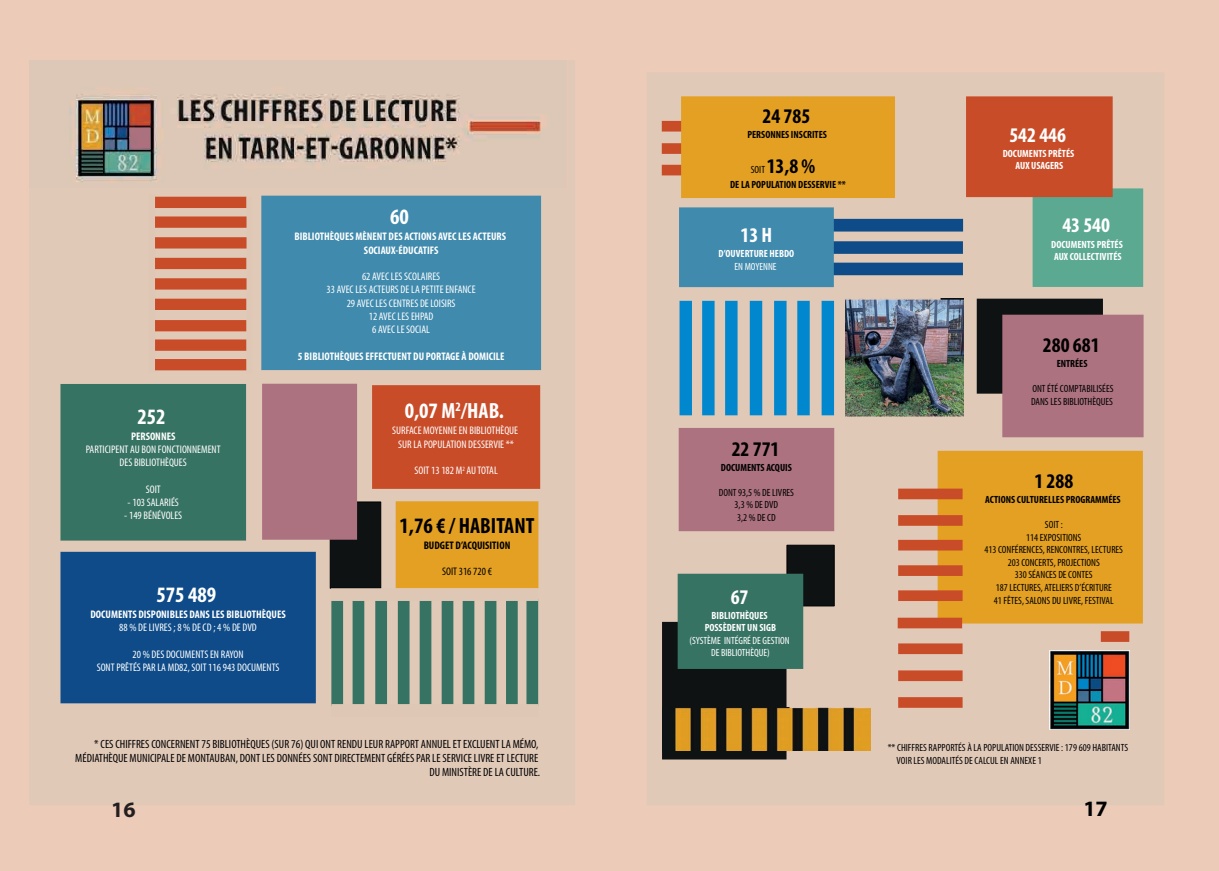
<style>
.page{position:relative;width:1219px;height:871px;background:#fff}
.page>*{position:absolute;margin:0;border:0;box-sizing:border-box;transform-origin:0 0}
.t1{font:700 condensed 22px "Myriad Pro";color:#fff}
.t2{font:700 condensed 22px "Myriad Pro";color:#000001}
.t3{font:700 22px "Myriad Pro";color:#231f20}
.t4{font:700 22px "Myriad Pro";color:#000001}
.t5{font:700 condensed 20.9px "Myriad Pro";color:#000001}
.t6{font:700 condensed 20.9px "Myriad Pro";color:#fff}
.t7{font:condensed 11.9px/14.3px "Myriad Pro";color:#000001;text-align:right}
.t8{font:condensed 11px/13.2px "Myriad Pro";color:#fff;text-align:center}
.t9{font:700 condensed 11px/13.2px "Myriad Pro";color:#fff;text-align:center}
.t10{font:700 condensed 11px "Myriad Pro";color:#000001}
.t11{font:condensed 11px "Myriad Pro";color:#000001}
.t12{font:condensed 10.4px/12.5px "Myriad Pro";color:#000001}
.t13{font:700 condensed 10.4px/12.5px "Myriad Pro";color:#fff;text-align:center}
.t14{font:700 condensed 10.4px "Myriad Pro";color:#000001}
.t15{font:condensed 10.4px/12.5px "Myriad Pro";color:#fff;text-align:center}
.s1{color:#fdfbfb}
.s2{font-weight:400;font-size:10.4px}
</style>
<div class="page">
<div style="left:0;top:1px;width:609px;height:869px;background:#edcbb9"></div>
<div style="left:30px;top:61px;width:545px;height:743px;background:#e1c9b8"></div>
<div style="left:261px;top:195px;width:280px;height:175px;background:#3f8aad"></div>
<img style="left:29px;top:60px;width:538px;height:128px">
<svg style="left:60px;top:383px;width:480px;height:333px"></svg>
<svg style="left:149px;top:194px;width:103px;height:179px"></svg>
<div style="left:609px;top:1px;width:610px;height:869px;background:#edcbb9"></div>
<div style="left:647px;top:73px;width:517px;height:732px;background:#e1c9b8"></div>
<svg style="left:662px;top:544px;width:173px;height:215px"></svg>
<svg style="left:977px;top:298px;width:166px;height:139px;background:#946870"></svg>
<img style="left:845px;top:298px;width:118px;height:118px">
<img style="left:1049px;top:654px;width:80px;height:75px">
<svg style="left:679px;top:301px;width:13px;height:114px"></svg>
<svg style="left:725px;top:301px;width:13px;height:114px"></svg>
<img style="left:662px;top:707px;width:208px;height:43px">
<svg style="left:898px;top:450px;width:245px;height:204px"></svg>
<svg style="left:898px;top:670px;width:65px;height:11px"></svg>
<svg style="left:898px;top:697px;width:65px;height:10px"></svg>
<div style="left:679px;top:428px;width:155px;height:103px;background:#ac727f"></div>
<svg style="left:702px;top:301px;width:13px;height:114px"></svg>
<svg style="left:750px;top:301px;width:12px;height:114px"></svg>
<svg style="left:774px;top:301px;width:12px;height:114px"></svg>
<svg style="left:797px;top:301px;width:13px;height:114px"></svg>
<svg style="left:822px;top:301px;width:12px;height:114px"></svg>
<svg style="left:662px;top:96px;width:481px;height:191px"></svg>
<h1 class="t1" style="left:390px;top:203px;width:20px">60</h1>
<p class="t9" style="left:294px;top:230px;width:213px">BIBLIOTHÈQUES MÈNENT DES ACTIONS AVEC LES ACTEURS<br>SOCIAUX-ÉDUCATIFS</p>
<p class="t8" style="left:327px;top:269px;width:151px">62 AVEC LES SCOLAIRES<br>33 AVEC LES ACTEURS DE LA PETITE ENFANCE<br>29 AVEC LES CENTRES DE LOISIRS<br>12 AVEC LES EHPAD<br>6 AVEC LE SOCIAL</p>
<p class="t9" style="left:298px;top:349px;width:208px">5 BIBLIOTHÈQUES EFFECTUENT DU PORTAGE À DOMICILE</p>
<h1 class="t1" style="left:137px;top:402px;width:30px">252</h1>
<p class="t9" style="left:131px;top:429px;width:46px">PERSONNES</p>
<p class="t8" style="left:86px;top:442px;width:136px">PARTICIPENT AU BON FONCTIONNEMENT<br>DES BIBLIOTHÈQUES</p>
<p class="t8" style="left:146px;top:482px;width:17px">SOIT</p>
<p class="t8" style="left:128px;top:495px;width:53px">- 103 SALARI<span class="s1">ÉS</span></p>
<p class="t8" style="left:124px;top:508px;width:59px">- 149 <span class="s1">BÉNÉ</span>VOLES</p>
<h1 class="t1" style="left:156px;top:581px;width:61px">575 489</h1>
<p class="t9" style="left:91px;top:607px;width:197px">DOCUMENTS DISPONIBLES DANS LES BIBLIOTHÈQUES</p>
<p class="t8" style="left:119px;top:621px;width:139px">88 % DE LIVRES ; 8 % DE CD ; 4 % DE DVD</p>
<p class="t8" style="left:97px;top:647px;width:184px">20 % DES DOCUMENTS EN RAYON<br>SONT PRÊTÉS PAR LA MD82, SOIT 116 943 DOCUMENTS</p>
<h1 class="t1" style="left:405px;top:397px;width:101px">0,07 M<sup>2</sup>/HAB.</h1>
<p class="t8" style="left:392px;top:424px;width:128px">SURFACE MOYENNE EN BIBLIOTHÈQUE<br>SUR LA POPULATION DESSERVIE **</p>
<p class="t8" style="left:414px;top:463px;width:85px">SOIT 13 182 M<sup>2</sup> AU TOTAL</p>
<h1 class="t2" style="left:400px;top:511px;width:136px">1,76 € / HABITANT</h1>
<p class="t10" style="left:424px;top:538px;width:88px">BUDGET D’ACQUISITION</p>
<p class="t11" style="left:442px;top:564px;width:51px">SOIT 316 720 €</p>
<p class="t7" style="left:75px;top:736px;width:466px">* CES CHIFFRES CONCERNENT 75 BIBLIOTHÈQUES (SUR 76) QUI ONT RENDU LEUR RAPPORT ANNUEL ET EXCLUENT LA MÉMO,<br>MÉDIATHÈQUE MUNICIPALE DE MONTAUBAN, DONT LES DONNÉES SONT DIRECTEMENT GÉRÉES PAR LE SERVICE LIVRE ET LECTURE<br>DU MINISTÈRE DE LA CULTURE.</p>
<h2 class="t5" style="left:762px;top:103px;width:49px">24 785</h2>
<p class="t14" style="left:747px;top:128px;width:81px">PERSONNES INSCRITES</p>
<h2 class="t5" style="left:751px;top:153px;width:66px"><span class="s2">SOIT</span> 13,8 %</h2>
<p class="t14" style="left:730px;top:178px;width:117px">DE LA POPULATION DESSERVIE **</p>
<h2 class="t6" style="left:740px;top:222px;width:33px">13 H</h2>
<p class="t13" style="left:719px;top:247px;width:77px">D’OUVERTURE HEBDO</p>
<p class="t15" style="left:735px;top:260px;width:44px">EN MOYENNE</p>
<h2 class="t5" style="left:732px;top:435px;width:49px">22 771</h2>
<p class="t14" style="left:721px;top:460px;width:72px">DOCUMENTS ACQUIS</p>
<p class="t12" style="left:719px;top:486px;width:77px;text-align:center">DONT 93,5 % DE LIVRES<br>3,3 % DE DVD<br>3,2 % DE CD</p>
<h2 class="t6" style="left:731px;top:583px;width:19px">67</h2>
<p class="t13" style="left:705px;top:608px;width:73px">BIBLIOTHÈQUES<br>POSSÈDENT UN SIGB</p>
<p class="t15" style="left:689px;top:633px;width:102px">(SYSTÈME INTÉGRÉ DE GESTION<br>DE BIBLIOTHÈQUE)</p>
<h2 class="t6" style="left:1009px;top:121px;width:58px">542 446</h2>
<p class="t13" style="left:1003px;top:147px;width:73px">DOCUMENTS PRÊTÉS<br>AUX USAGERS</p>
<h2 class="t6" style="left:1062px;top:212px;width:49px">43 540</h2>
<p class="t13" style="left:1051px;top:237px;width:73px;text-align:left">DOCUMENTS PRÊTÉS<br>AUX COLLECTIVITÉS</p>
<h2 class="t5" style="left:1043px;top:332px;width:58px">280 681</h2>
<p class="t14" style="left:1057px;top:357px;width:32px">ENTRÉES</p>
<p class="t12" style="left:1031px;top:382px;width:84px">ONT ÉTÉ COMPTABILISÉES<br>DANS LES BIBLIOTHÈQUES</p>
<h2 class="t5" style="left:1034px;top:468px;width:40px">1 288</h2>
<p class="t14" style="left:985px;top:493px;width:137px">ACTIONS CULTURELLES PROGRAMMÉES</p>
<p class="t12" style="left:984px;top:518px;width:140px;text-align:center">SOIT :<br>114 EXPOSITIONS<br>413 CONFÉRENCES, RENCONTRES, LECTURES<br>203 CONCERTS, PROJECTIONS<br>330 SÉANCES DE CONTES<br>187 LECTURES, ATELIERS D’ÉCRITURE<br>41 FÊTES, SALONS DU LIVRE, FESTIVAL</p>
<p class="t12" style="left:897px;top:741px;width:233px;text-indent:-9px">** CHIFFRES RAPPORTÉS À LA POPULATION DESSERVIE : 179 609 HABITANTS<br>VOIR LES MODALITÉS DE CALCUL EN ANNEXE 1</p>
<h1 class="t3" style="left:111px;top:794px;width:26px">16</h1>
<h1 class="t4" style="left:1083px;top:793px;width:26px">17</h1>
</div>
